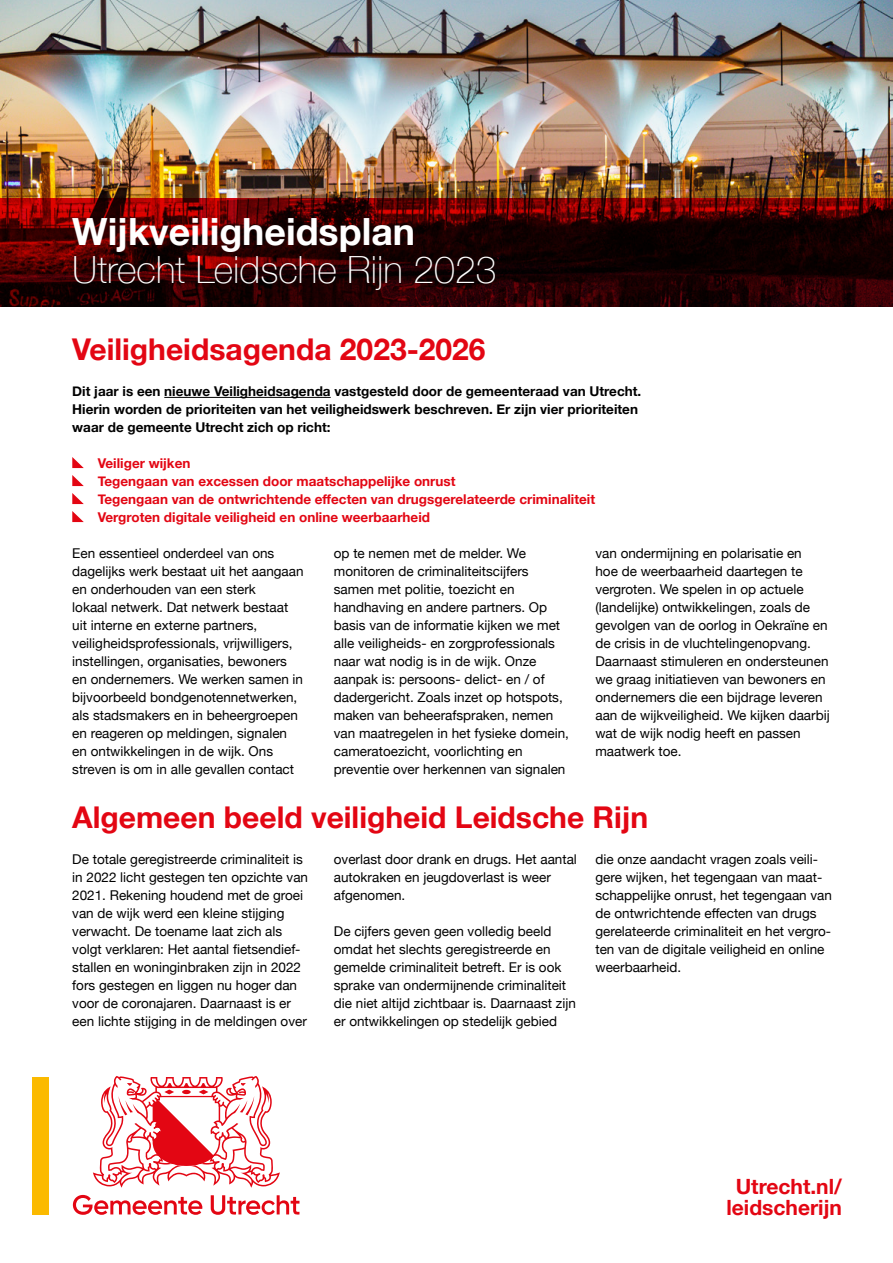
<style>
.page{position:relative;width:893px;height:1263px;background:#fff}
.page>*{position:absolute;margin:0;border:0;box-sizing:border-box;transform-origin:0 0}
.Titel__H1{font:100 37.5px "Helvetica Neue";color:#fff}
.Titel__H1-2{font:37.5px "Helvetica Neue Bold 2";color:#fff}
.Koppen__H2{font:30px "Helvetica Neue Bold 2";color:#e30613}
.t1{font:21px/21px "Helvetica Neue Bold 2";color:#e30613;text-align:center}
.Bodytekst__P{font:13.5px/18px "Helvetica Neue 2";color:#000}
.Intro__P{font:13.5px/18px "Helvetica Neue Bold 2";color:#000}
.t2{font:13.5px "Helvetica Neue Bold 2";color:#e30613}
.t3{font:700 13.5px "Helvetica Neue";color:#e30613}
.s1{font-family:"Helvetica Neue"}
</style>
<div class="page">
<div style="left:32px;top:1077px;width:17px;height:137px;background:#fbba00"></div>
<svg style="left:93px;top:1076px;width:187px;height:112px"></svg>
<svg style="left:73px;top:1195px;width:129px;height:20px"></svg>
<svg style="left:211px;top:1195px;width:88px;height:20px"></svg>
<img style="left:0;top:0;width:893px;height:198px">
<svg style="left:0;top:198px;width:893px;height:108px;background:#330001"></svg>
<hr style="left:164px;top:397px;width:167px;height:1px;background:#000">
<svg style="left:72px;top:457px;width:12px;height:11px"></svg>
<svg style="left:72px;top:475px;width:12px;height:11px"></svg>
<svg style="left:72px;top:493px;width:12px;height:11px"></svg>
<svg style="left:72px;top:511px;width:12px;height:11px"></svg>
<h1 class="Titel__H1-2" style="left:72px;top:202px;width:344px">Wijkveiligheidsplan</h1>
<h1 class="Titel__H1" style="left:72px;top:241px;width:426px">Utrecht Leidsche Rijn 2023</h1>
<h2 class="Koppen__H2" style="left:72px;top:326px;width:415px">Veiligheidsagenda 2023-2026</h2>
<p class="Intro__P" style="left:72px;top:383px;width:570px">Dit jaar is een nieuwe Veiligheidsagenda vastgesteld door de gemeenteraad van Utrecht.<br>Hierin worden de prioriteiten van het veiligheidswerk beschreven. Er zijn vier prioriteiten waar de gemeente Utrecht zich op richt:</p>
<p class="t2" style="left:98px;top:453px;width:94px">Veiliger wijken</p>
<p class="t2" style="left:98px;top:471px;width:359px">Tegengaan van excessen door maatschappelijke onrust</p>
<p class="t3" style="left:98px;top:489px;width:499px">Tegengaan van de ontwrichtende effecten van drugsgerelateerde criminaliteit</p>
<p class="t2" style="left:98px;top:507px;width:334px">Vergroten digitale veiligheid en online weerbaarheid</p>
<p class="Bodytekst__P" style="left:72px;top:545px;width:233px"><span class="s1">Een essentieel onderdeel van ons </span>dagelijks werk bestaat uit het aangaan en onderhouden van een sterk<br>lokaal netwerk. Dat netwerk bestaat uit interne en externe partners, <span class="s1">veiligheidsprofessionals, vrijwilligers, </span>instellingen, organisaties, bewoners en ondernemers. We werken samen in bijvoorbeeld bondgenotennetwerken, als stadsmakers en in beheergroepen en reageren op meldingen, signalen en ontwikkelingen in de wijk. Ons streven is om in alle gevallen contact</p>
<p class="Bodytekst__P" style="left:334px;top:545px;width:237px">op te nemen met de melder. We <span class="s1">monitoren de criminaliteitscijfers </span>samen met politie, toezicht en handhaving en andere partners. Op <span class="s1">basis van de informatie kijken we met alle veiligheids- en zorgprofessionals </span>naar wat nodig is in de wijk. Onze <span class="s1">aanpak is: persoons- delict- en / of </span>dadergericht. Zoals inzet op hotspots, <span class="s1">maken van beheerafspraken, nemen van maatregelen in het fysieke domein, </span>cameratoezicht, voorlichting en preventie over herkennen van signalen</p>
<p class="Bodytekst__P" style="left:595px;top:545px;width:236px">van ondermijning en polarisatie en<br>hoe de weerbaarheid daartegen te vergroten. We spelen in op actuele (landelijke) ontwikkelingen, zoals de gevolgen van de oorlog in Oekraïne en de crisis in de vluchtelingen opvang.<br>Daarnaast stimuleren en onder steunen we graag initiatieven van bewoners en ondernemers die een bijdrage leveren aan de wijkveiligheid. We kijken daarbij <span class="s1">wat de wijk nodig heeft en passen </span>maatwerk toe.</p>
<h2 class="Koppen__H2" style="left:72px;top:794px;width:577px">Algemeen beeld veiligheid Leidsche Rijn</h2>
<p class="Bodytekst__P" style="left:72px;top:851px;width:237px">De totale geregistreerde criminaliteit is in 2022 licht gestegen ten opzichte van 2021. Rekening houdend met de groei van de wijk werd een kleine stijging verwacht. De toename laat zich als <span class="s1">volgt verklaren: Het aantal fietsendief&shy;</span>stallen en woninginbraken zijn in 2022 <span class="s1">fors gestegen en liggen nu hoger dan </span>voor de coronajaren. Daarnaast is er een lichte stijging in de meldingen over</p>
<p class="Bodytekst__P" style="left:334px;top:851px;width:245px">overlast door drank en drugs. Het aantal autokraken en jeugdoverlast is weer <span class="s1">afgenomen.</span></p>
<p class="Bodytekst__P" style="left:595px;top:851px;width:238px">die onze aandacht vragen zoals veili&shy;gere wijken, het tegengaan van maat&shy;schappelijke onrust, het tegengaan van <span class="s1">de ontwrichtende effecten van drugs </span>gerelateerde criminaliteit en het vergro&shy;ten van de digitale veiligheid en online weerbaarheid.</p>
<p class="Bodytekst__P" style="left:334px;top:923px;width:243px"><span class="s1">De cijfers geven geen volledig beeld </span>omdat het slechts geregistreerde en <span class="s1">gemelde criminaliteit betreft. Er is ook </span>sprake van ondermijnende criminaliteit die niet altijd zichtbaar is. Daarnaast zijn er ontwikkelingen op stedelijk gebied</p>
<h3 class="t1" style="left:726px;top:1177px;width:117px">Utrecht.nl/ leidscherijn</h3>
</div>
